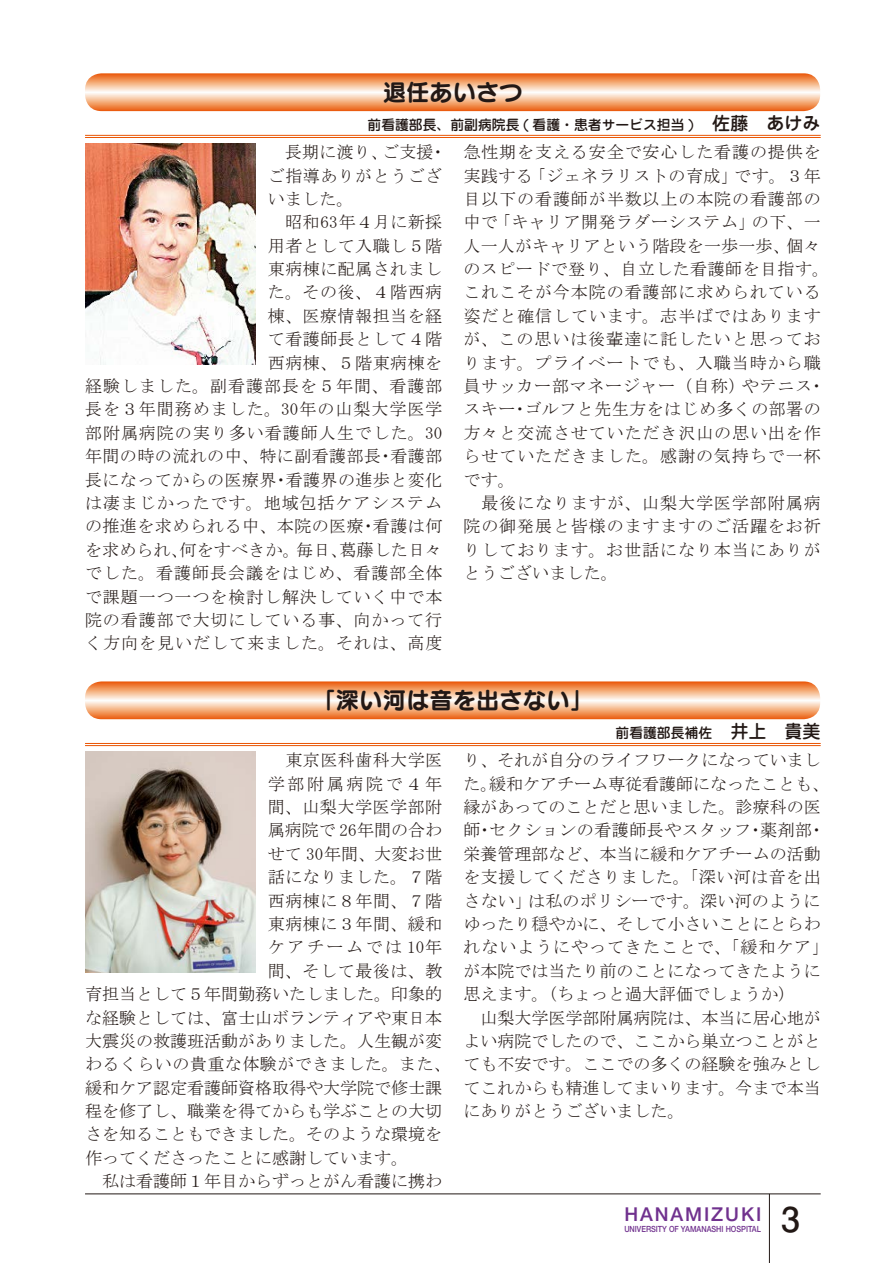
<style>
.page{position:relative;width:893px;height:1263px;background:#fff}
.page>*{position:absolute;margin:0;border:0;box-sizing:border-box;transform-origin:0 0}
.t1{font:700 34.05px "Futo Go B101 Pro";color:#221815}
.t2{font:23.4px "Seurat Pro B";color:#221815}
.t3{font:500 19.2px "Helvetica Neue LT Std";letter-spacing:.1em;color:#70318e}
.t4{font:16.95px/23.4px "MS Mincho";color:#221815}
.t5{font:16.95px/23.4px "MS Mincho";letter-spacing:.055em;color:#221815}
.t6{font:16.95px "MS Mincho";letter-spacing:.025em;color:#221815}
.t7{font:16.95px "MS Mincho";letter-spacing:.06em;color:#221815}
.t8{font:16.95px "MS Mincho";letter-spacing:.15em;color:#221815}
.t9{font:16.95px "MS Mincho";letter-spacing:.155em;color:#221815}
.t10{font:500 13.8px "Jun 34 Pro";color:#221815}
.t11{font:500 8.55px "Helvetica Neue LT Std";color:#70318e;scale:.86 1}
.s1{font-size:18px}
</style>
<div class="page">
<svg style="left:85px;top:681px;width:735px;height:38px;background:#f4af83"></svg>
<hr style="left:85px;top:743px;width:736px;height:1px;background:#ea5504">
<hr style="left:85px;top:745px;width:736px;height:1px;background:#ea5504">
<svg style="left:85px;top:73px;width:735px;height:38px;background:#f4af82"></svg>
<hr style="left:85px;top:135px;width:736px;height:1px;background:#ea5504">
<hr style="left:85px;top:137px;width:736px;height:1px;background:#ea5504">
<img style="left:85px;top:144px;width:170px;height:221px">
<img style="left:85px;top:752px;width:170px;height:221px">
<hr style="left:85px;top:1193px;width:736px;height:1px;background:#221815">
<hr style="left:769px;top:1194px;width:1px;height:69px;background:#221815">
<h2 class="t2" style="left:383px;top:75px;width:142px">退任あいさつ</h2>
<p class="t10" style="left:367px;top:114px;width:455px">前看護部長、前副病院長 ( 看護・患者サービス担当 ) <span class="s1">佐藤　あけみ</span></p>
<p class="t6" style="left:268px;top:144px;width:180px">　長期に渡り、ご支援・</p>
<p class="t6" style="left:268px;top:167px;width:176px">ご指導ありがとうござ</p>
<p class="t6" style="left:268px;top:190px;width:87px">いました。</p>
<p class="t6" style="left:268px;top:214px;width:176px">　昭和63年４月に新採</p>
<p class="t6" style="left:268px;top:237px;width:176px">用者として入職し５階</p>
<p class="t6" style="left:268px;top:260px;width:176px">東病棟に配属されまし</p>
<p class="t6" style="left:268px;top:284px;width:176px">た。その後、４階西病</p>
<p class="t6" style="left:268px;top:307px;width:176px">棟、医療情報担当を経</p>
<p class="t6" style="left:268px;top:331px;width:176px">て看護師長として４階</p>
<p class="t6" style="left:268px;top:354px;width:176px">西病棟、５階東病棟を</p>
<p class="t7" style="left:85px;top:377px;width:359px">経験しました。副看護部長を５年間、看護部</p>
<p class="t5" style="left:85px;top:398px;width:359px">長を３年間務めました。30年の山梨大学医学</p>
<p class="t5" style="left:85px;top:421px;width:359px">部附属病院の実り多い看護師人生でした。30</p>
<p class="t6" style="left:85px;top:448px;width:359px">年間の時の流れの中、特に副看護部長・看護部</p>
<p class="t6" style="left:85px;top:471px;width:359px">長になってからの医療界・看護界の進歩と変化</p>
<p class="t5" style="left:85px;top:491px;width:359px">は凄まじかったです。地域包括ケアシステム</p>
<p class="t6" style="left:85px;top:518px;width:359px">の推進を求められる中、本院の医療・看護は何</p>
<p class="t6" style="left:85px;top:541px;width:359px">を求められ、何をすべきか。毎日、葛藤した日々</p>
<p class="t7" style="left:85px;top:565px;width:359px">でした。看護師長会議をはじめ、看護部全体</p>
<p class="t5" style="left:85px;top:585px;width:359px">で課題一つ一つを検討し解決していく中で本</p>
<p class="t5" style="left:85px;top:608px;width:359px">院の看護部で大切にしている事、向かって行</p>
<p class="t7" style="left:85px;top:635px;width:359px">く方向を見いだして来ました。それは、高度</p>
<p class="t5" style="left:463px;top:140px;width:367px">急性期を支える安全で安心した看護の提供を実践する「ジェネラリストの育成」です。３年目以下の看護師が半数以上の本院の看護部の中で「キャリア開発ラダーシステム」の下、一人一人がキャリアという階段を一歩一歩、個々のスピードで登り、自立した看護師を目指す。これこそが今本院の看護部に求められている姿だと確信しています。志半ばではありますが、この思いは後輩達に託したいと思っております。プライベートでも、入職当時から職員サッカー部マネージャー（自称）やテニス・スキー・ゴルフと先生方をはじめ多くの部署の方々と交流させていただき沢山の思い出を作らせていただきました。感謝の気持ちで一杯です。<br>　最後になりますが、山梨大学医学部附属病院の御発展と皆様のますますのご活躍をお祈りしております。お世話になり本当にありがとうございました。</p>
<h2 class="t2" style="left:313px;top:684px;width:282px">「深い河は音を出さない」</h2>
<p class="t10" style="left:615px;top:722px;width:207px">前看護部長補佐 <span class="s1">井上　貴美</span></p>
<p class="t6" style="left:268px;top:752px;width:176px">　東京医科歯科大学医</p>
<p class="t9" style="left:268px;top:775px;width:176px">学部附属病院で４年</p>
<p class="t6" style="left:268px;top:798px;width:176px">間、山梨大学医学部附</p>
<p class="t4" style="left:268px;top:818px;width:176px">属病院で 26年間の合わ</p>
<p class="t4" style="left:268px;top:842px;width:176px">せて 30年間、大変お世</p>
<p class="t6" style="left:268px;top:869px;width:176px">話になりました。７階</p>
<p class="t6" style="left:268px;top:892px;width:176px">西病棟に８年間、７階</p>
<p class="t6" style="left:268px;top:915px;width:176px">東病棟に３年間、緩和</p>
<p class="t8" style="left:268px;top:939px;width:176px">ケアチームでは 10年</p>
<p class="t6" style="left:268px;top:962px;width:176px">間、そして最後は、教</p>
<p class="t4" style="left:85px;top:982px;width:359px">育担当として５年間勤務いたしました。印象的</p>
<p class="t4" style="left:85px;top:1006px;width:359px">な経験としては、富士山ボランティアや東日本</p>
<p class="t4" style="left:85px;top:1029px;width:359px">大震災の救護班活動がありました。人生観が変</p>
<p class="t6" style="left:85px;top:1056px;width:367px">わるくらいの貴重な体験ができました。また、</p>
<p class="t4" style="left:85px;top:1076px;width:359px">緩和ケア認定看護師資格取得や大学院で修士課</p>
<p class="t4" style="left:85px;top:1099px;width:359px">程を修了し、職業を得てからも学ぶことの大切</p>
<p class="t4" style="left:85px;top:1123px;width:359px">さを知ることもできました。そのような環境を</p>
<p class="t4" style="left:85px;top:1146px;width:325px">作ってくださったことに感謝しています。</p>
<p class="t4" style="left:85px;top:1169px;width:359px">　私は看護師１年目からずっとがん看護に携わ</p>
<p class="t4" style="left:463px;top:748px;width:367px">り、それが自分のライフワークになっていました。緩和ケアチーム専従看護師になったことも、縁があってのことだと思いました。診療科の医師・セクションの看護師長やスタッフ・薬剤部・栄養管理部など、本当に緩和ケアチームの活動を支援してくださりました。「深い河は音を出さない」は私のポリシーです。深い河のようにゆったり穏やかに、そして小さいことにとらわれないようにやってきたことで、「緩和ケア」が本院では当たり前のことになってきたように思えます。（ちょっと過大評価でしょうか）<br>　山梨大学医学部附属病院は、本当に居心地がよい病院でしたので、ここから巣立つことがとても不安です。ここでの多くの経験を強みとしてこれからも精進してまいります。今まで本当にありがとうございました。</p>
<p class="t3" style="left:624px;top:1202px;width:138px">HANAMIZUKI</p>
<p class="t11" style="left:624px;top:1224px;width:160px">UNIVERSITY OF YAMANASHI HOSPITAL</p>
<h1 class="t1" style="left:781px;top:1192px;width:20px">3</h1>
</div>
